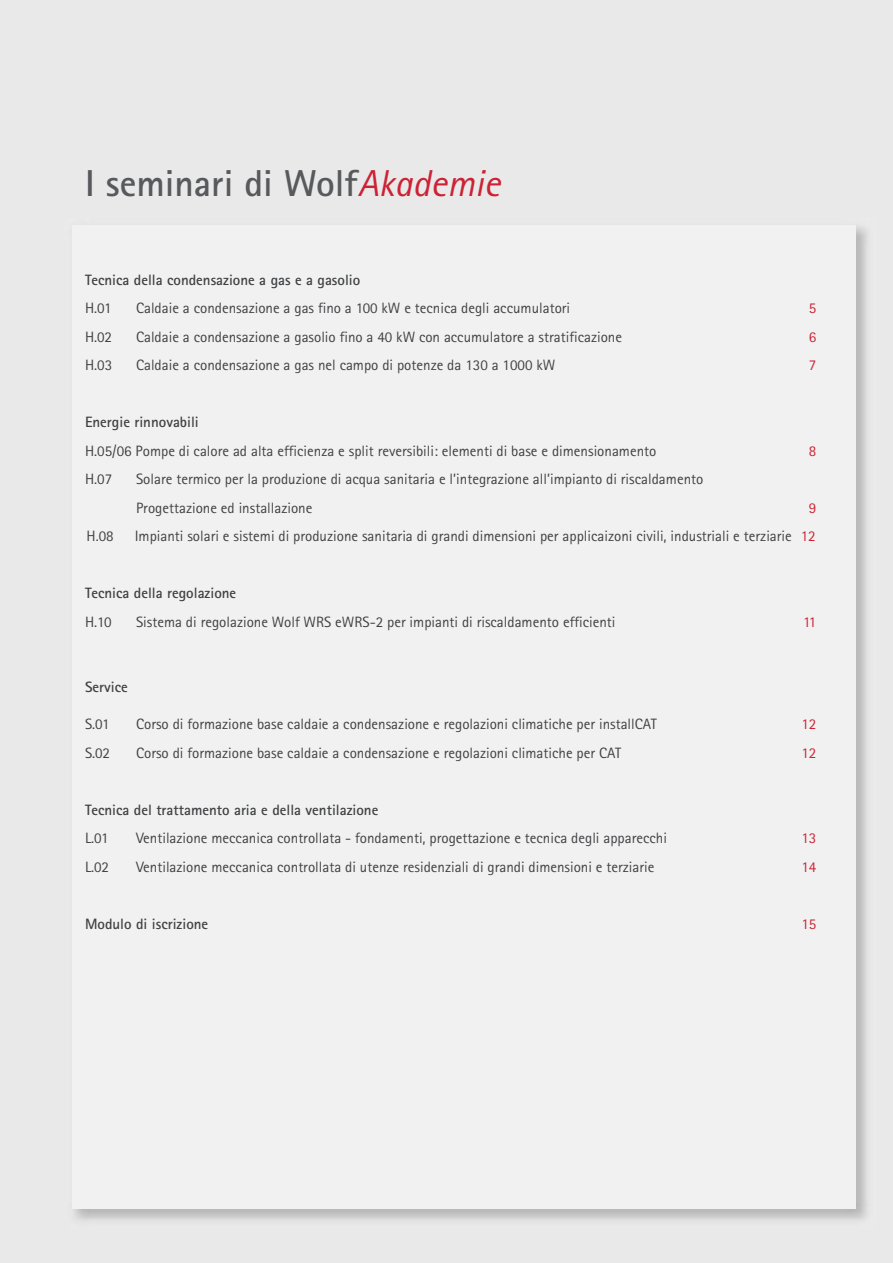
<style>
.page{position:relative;width:893px;height:1263px;background:#e9e9e9}
.page>*{position:absolute;margin:0;border:0;box-sizing:border-box;transform-origin:0 0}
.t1{font:700 37.5px "Rotis Sans Serif";color:#58595c}
.t2{font:15px/28.5px "Rotis Sans Serif";color:#404143}
.t3{font:700 15px "Rotis Sans Serif";color:#404143}
.t4{font:15px "Rotis Sans Serif";color:#cc2234}
.s1{font-weight:400;font-style:italic;color:#cc2234}
.s2{color:#cc2234}
</style>
<div class="page">
<div style="left:72px;top:225px;width:784px;height:984px;background:#f1f1f1"></div>
<h1 class="t1" style="left:85px;top:170px;width:417px">I seminari di Wolf<span class="s1">Akademie</span></h1>
<p class="t3" style="left:85px;top:274px;width:277px">Tecnica della condensazione a gas e a gasolio</p>
<p class="t2" style="left:85px;top:295px;width:28px">H.01</p>
<p class="t2" style="left:136px;top:295px;width:436px">Caldaie a condensazione a gas fino a 100 kW e tecnica degli accumulatori</p>
<p class="t4" style="left:809px;top:303px;width:9px">5</p>
<p class="t2" style="left:85px;top:324px;width:28px">H.02</p>
<p class="t2" style="left:136px;top:324px;width:487px">Caldaie a condensazione a gasolio fino a 40 kW con accumulatore a stratificazione</p>
<p class="t4" style="left:809px;top:331px;width:9px">6</p>
<p class="t2" style="left:85px;top:352px;width:29px">H.03</p>
<p class="t2" style="left:136px;top:352px;width:421px">Caldaie a condensazione a gas nel campo di potenze da 130 a 1000 kW</p>
<p class="t4" style="left:809px;top:360px;width:9px">7</p>
<p class="t3" style="left:85px;top:417px;width:115px">Energie rinnovabili</p>
<p class="t2" style="left:85px;top:438px;width:573px">H.05/06 Pompe di calore ad alta efficienza e split reversibili: elementi di base e dimensionamento</p>
<p class="t4" style="left:809px;top:445px;width:9px">8</p>
<p class="t2" style="left:85px;top:466px;width:29px">H.07</p>
<p class="t2" style="left:136px;top:466px;width:569px">Solare termico per la produzione di acqua sanitaria e l’integrazione all’impianto di riscaldamento<br>Progettazione ed installazione</p>
<p class="t4" style="left:809px;top:502px;width:9px">9</p>
<p class="t2" style="left:87px;top:523px;width:29px">H.08</p>
<p class="t2" style="left:135px;top:523px;width:683px">Impianti solari e sistemi di produzione sanitaria di grandi dimensioni per applicaizoni civili, industriali e terziarie <span class="s2">12</span></p>
<p class="t3" style="left:85px;top:588px;width:153px">Tecnica della regolazione</p>
<p class="t2" style="left:85px;top:609px;width:28px">H.10</p>
<p class="t2" style="left:136px;top:609px;width:481px">Sistema di regolazione Wolf WRS eWRS-2 per impianti di riscaldamento efficienti</p>
<p class="t4" style="left:803px;top:616px;width:15px">11</p>
<p class="t3" style="left:85px;top:682px;width:44px">Service</p>
<p class="t2" style="left:85px;top:711px;width:26px">S.01</p>
<p class="t2" style="left:136px;top:711px;width:522px">Corso di formazione base caldaie a condensazione e regolazioni climatiche per installCAT</p>
<p class="t4" style="left:801px;top:719px;width:16px">12</p>
<p class="t2" style="left:85px;top:740px;width:26px">S.02</p>
<p class="t2" style="left:136px;top:740px;width:487px">Corso di formazione base caldaie a condensazione e regolazioni climatiche per CAT</p>
<p class="t4" style="left:801px;top:747px;width:16px">12</p>
<p class="t3" style="left:85px;top:804px;width:295px">Tecnica del trattamento aria e della ventilazione</p>
<p class="t2" style="left:85px;top:825px;width:25px">L.01</p>
<p class="t2" style="left:136px;top:825px;width:532px">Ventilazione meccanica controllata - fondamenti, progettazione e tecnica degli apparecchi</p>
<p class="t4" style="left:801px;top:833px;width:16px">13</p>
<p class="t2" style="left:85px;top:854px;width:25px">L.02</p>
<p class="t2" style="left:136px;top:854px;width:520px">Ventilazione meccanica controllata di utenze residenziali di grandi dimensioni e terziarie</p>
<p class="t4" style="left:801px;top:861px;width:16px">14</p>
<p class="t3" style="left:85px;top:918px;width:125px">Modulo di iscrizione</p>
<p class="t4" style="left:801px;top:918px;width:16px">15</p>
</div>
